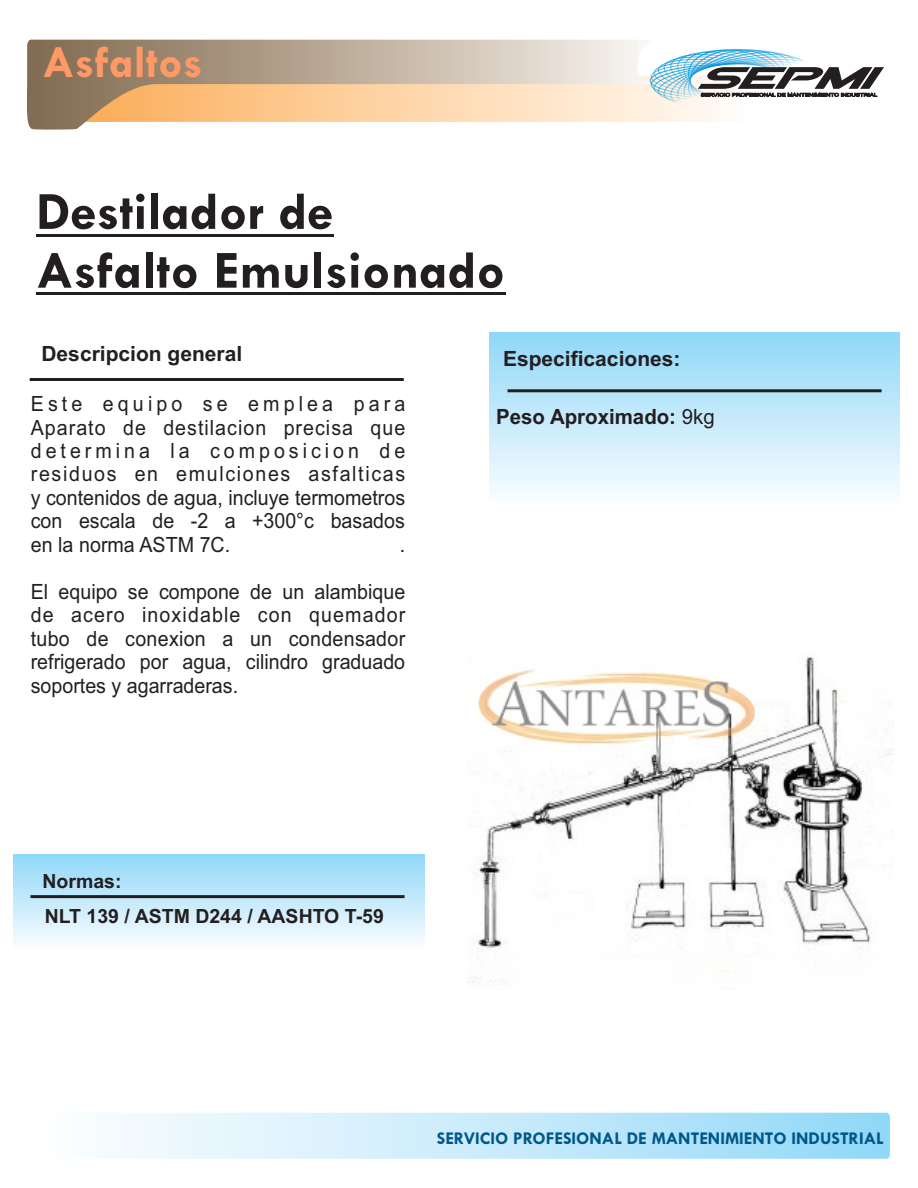
<style>
.page{position:relative;width:918px;height:1188px;background:#fff}
.page>*{position:absolute;margin:0;border:0;box-sizing:border-box;transform-origin:0 0}
.t1{font:700 54px/58.8px "Tw Cen";color:#231f20}
.t2{font:700 46.5px "Tw Cen";color:#f96}
.t3{font:21px/23.4px "Arial";color:#231f20;text-align:justify;scale:.94 1}
.t4{font:700 21px "Arial";color:#231f20}
.t5{font:700 19.5px "Arial";color:#231f20}
.t6{font:700 18px "Tw Cen";color:#00588a}
.s1{font-weight:400}
</style>
<div class="page">
<div style="left:14px;top:854px;width:411px;height:95px;background:linear-gradient(to bottom,#8fd7f8,#fcfdff)"></div>
<svg style="left:27px;top:39px;width:617px;height:91px"></svg>
<hr style="left:36px;top:234px;width:298px;height:2px;background:#231f20">
<hr style="left:36px;top:293px;width:470px;height:2px;background:#231f20">
<svg style="left:116px;top:1113px;width:774px;height:46px;background:#c5eafb"></svg>
<svg style="left:29px;top:378px;width:375px;height:3px"></svg>
<svg style="left:43px;top:48px;width:841px;height:74px"></svg>
<svg style="left:27px;top:894px;width:381px;height:6px;background:#73858f"></svg>
<div style="left:489px;top:333px;width:411px;height:171px;background:linear-gradient(to bottom,#90d7f8,#fcfdff)"></div>
<svg style="left:505px;top:388px;width:380px;height:6px;background:#6c828e"></svg>
<img style="left:470px;top:657px;width:421px;height:326px">
<h2 class="t2" style="left:42px;top:45px;width:162px">Asfaltos</h2>
<h1 class="t1" style="left:36px;top:186px;width:470px">Destilador de<br>Asfalto Emulsionado</h1>
<p class="t4" style="left:41px;top:346px;width:202px">Descripcion general</p>
<p class="t3" style="left:31px;top:394px;width:400px">Este equipo se emplea para Aparato de destilacion precisa que determina la composicion de residuos en emulciones asfalticas y contenidos de agua, incluye termometros con escala de -2 a +300°c basados en la norma ASTM 7C.</p>
<p class="t3" style="left:400px;top:535px;width:7px">.</p>
<p class="t3" style="left:31px;top:582px;width:400px">El equipo se compone de un alambique de acero inoxidable con quemador tubo de conexion a un condensador refrigerado por agua, cilindro graduado soportes y agarraderas.</p>
<p class="t5" style="left:43px;top:874px;width:81px">Normas:</p>
<p class="t5" style="left:45px;top:909px;width:341px">NLT 139 / ASTM D244 / AASHTO T-59</p>
<p class="t4" style="left:503px;top:351px;width:179px">Especificaciones:</p>
<p class="t4" style="left:496px;top:409px;width:220px">Peso Aproximado: <span class="s1">9kg</span></p>
<p class="t6" style="left:437px;top:1131px;width:449px">SERVICIO PROFESIONAL DE MANTENIMIENTO INDUSTRIAL</p>
</div>
